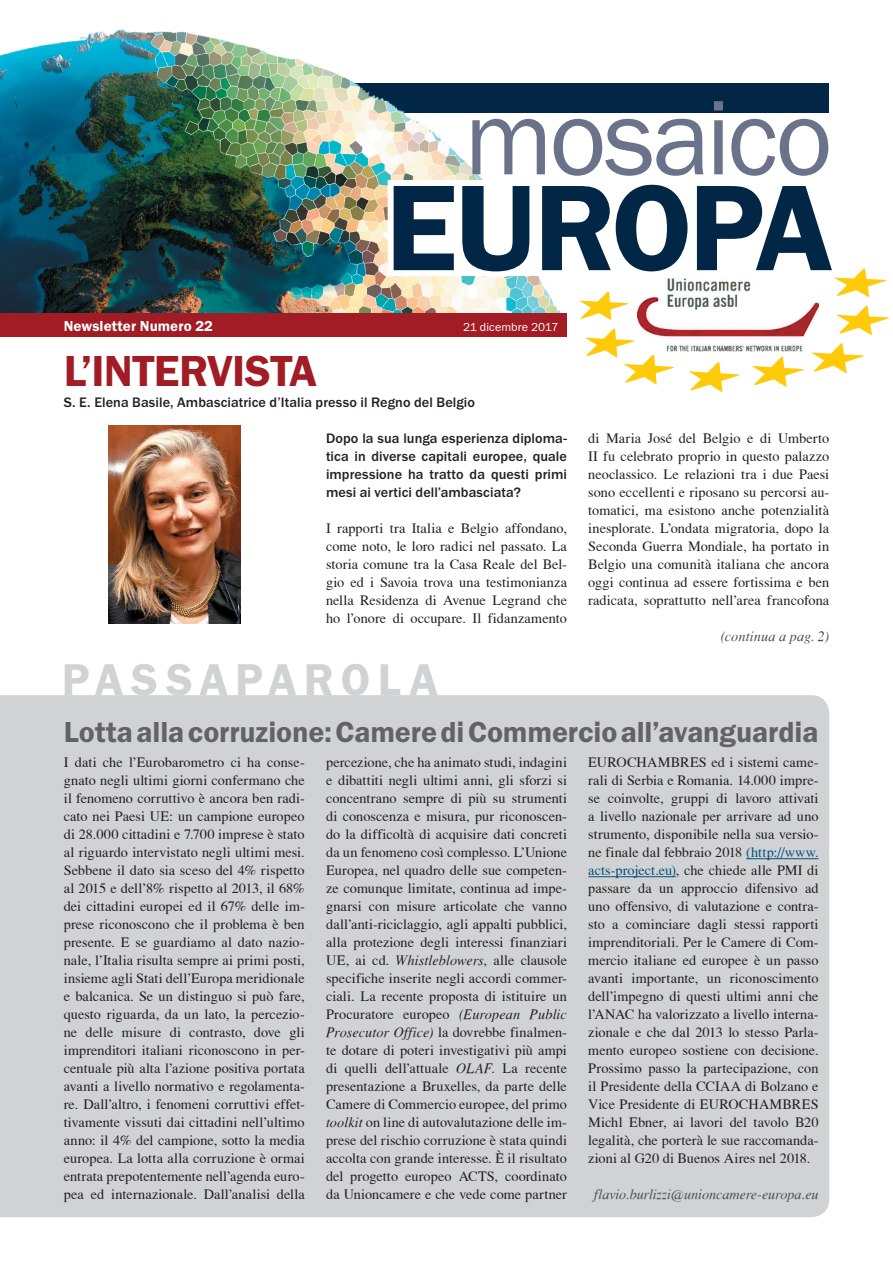
<style>
.page{position:relative;width:893px;height:1263px;background:#fff}
.page>*{position:absolute;margin:0;border:0;box-sizing:border-box;transform-origin:0 0}
.t1{font:600 126.15px "Franklin Gothic Itc T";letter-spacing:-.025em;color:#022746}
.t2{font:109.65px "Franklin Gothic Itc T";letter-spacing:-.03em;color:#6a738a}
.t3{font:600 46.05px "Franklin Gothic Itc T";letter-spacing:.16em;color:#d1d2d4}
.t4{font:600 45px "Franklin Gothic Itc T";letter-spacing:-.015em;color:#a11c25}
.t5{font:600 30px "Franklin Gothic Itc T";letter-spacing:-.005em;color:#636366}
.t6{font:600 15px "Franklin Gothic Itc T";letter-spacing:.005em;color:#fff}
.t7{font:14.25px/18px "T Acc LAD";letter-spacing:.005em;color:#231f20;text-align:justify}
.t8{font:500 14.25px/18px "Franklin Gothic Itc T";letter-spacing:.005em;color:#231f20;text-align:justify}
.t9{font:14.25px "T Acc LAD Italic";color:#4b4c4d}
.t10{font:12px "Franklin Gothic Itc T";letter-spacing:.005em;color:#fff}
.s1{font-family:"T Acc LAD Italic"}
.s2{color:#025180}
</style>
<div class="page">
<div style="left:64px;top:83px;width:765px;height:29px;background:#022746"></div>
<img style="left:0;top:30px;width:561px;height:283px">
<div style="left:0;top:313px;width:567px;height:23px;background:#a11c25"></div>
<svg style="left:382px;top:166px;width:507px;height:226px"></svg>
<div style="left:0;top:695px;width:829px;height:522px;background:#d1d2d4"></div>
<hr style="left:746px;top:858px;width:73px;height:1px;background:#025180">
<hr style="left:588px;top:876px;width:88px;height:1px;background:#025180">
<img style="left:108px;top:425px;width:132px;height:198px">
<h2 class="t2" style="left:464px;top:74px;width:370px">mosaico</h2>
<h1 class="t1" style="left:385px;top:155px;width:449px">EUROPA</h1>
<p class="t6" style="left:64px;top:317px;width:151px">Newsletter Numero 22</p>
<p class="t10" style="left:463px;top:319px;width:97px">21 dicembre 2017</p>
<h3 class="t4" style="left:64px;top:344px;width:255px">L’INTERVISTA</h3>
<p class="t8" style="left:64px;top:393px;width:413px">S. E. Elena Basile, Ambasciatrice d’Italia presso il Regno del Belgio</p>
<p class="t8" style="left:326px;top:429px;width:242px">Dopo la sua lunga esperienza diploma&shy;tica in diverse capitali europee, quale impressione ha tratto da questi primi mesi ai vertici dell’ambasciata?</p>
<p class="t7" style="left:326px;top:519px;width:242px">I rapporti tra Italia e Belgio affondano, come noto, le loro radici nel passato. La storia comune tra la Casa Reale del Bel&shy;gio ed i Savoia trova una testimonianza nella Residenza di Avenue Legrand che ho l’onore di occupare. Il fidanzamento</p>
<h3 class="t3" style="left:62px;top:653px;width:377px">PASSAPAROLA</h3>
<p class="t7" style="left:588px;top:429px;width:242px">di Maria José del Belgio e di Umberto II fu celebrato proprio in questo palazzo neoclassico. Le relazioni tra i due Paesi sono eccellenti e riposano su percorsi au&shy;tomatici, ma esistono anche potenzialità inesplorate. L’ondata migratoria, dopo la Seconda Guerra Mondiale, ha portato in Belgio una comunità italiana che ancora oggi continua ad essere fortissima e ben radicata, soprattutto nell’area francofona</p>
<p class="t9" style="left:721px;top:628px;width:110px">(continua a pag. 2)</p>
<h3 class="t5" style="left:64px;top:714px;width:756px">Lotta alla corruzione: Camere di Commercio all’avanguardia</h3>
<p class="t7" style="left:64px;top:753px;width:242px">I dati che l’Eurobarometro ci ha conse&shy;gnato negli ultimi giorni confermano che il fenomeno corruttivo è ancora ben radi&shy;cato nei Paesi UE: un campione europeo di 28.000 cittadini e 7.700 imprese è stato al riguardo intervistato negli ultimi mesi.<br>Sebbene il dato sia sceso del 4% rispetto al 2015 e dell’8% rispetto al 2013, il 68% dei cittadini europei ed il 67% delle im&shy;prese riconoscono che il problema è ben presente. E se guardiamo al dato nazio&shy;nale, l’Italia risulta sempre ai primi posti, insieme agli Stati dell’Europa meridionale e balcanica. Se un distinguo si può fare, questo riguarda, da un lato, la percezio&shy;ne delle misure di contrasto, dove gli imprenditori italiani riconoscono in per&shy;centuale più alta l’azione positiva portata avanti a livello normativo e regolamenta&shy;re. Dall’altro, i fenomeni corruttivi effet&shy;tivamente vissuti dai cittadini nell’ultimo anno: il 4% del campione, sotto la media europea. La lotta alla corruzione è ormai entrata prepotentemente nell’agenda euro&shy;pea ed internazionale. Dall’analisi della</p>
<p class="t7" style="left:326px;top:753px;width:242px">percezione, che ha animato studi, indagini e dibattiti negli ultimi anni, gli sforzi si concentrano sempre di più su strumenti di conoscenza e misura, pur riconoscen&shy;do la difficoltà di acquisire dati concreti da un fenomeno così complesso. L’Unione Europea, nel quadro delle sue competen&shy;ze comunque limitate, continua ad impe&shy;gnarsi con misure articolate che vanno dall’anti-riciclaggio, agli appalti pubblici, alla protezione degli interessi finanziari UE, ai cd. <span class="s1">Whistleblowers</span>, alle clausole specifiche inserite negli accordi commer&shy;ciali. La recente proposta di istituire un Procuratore europeo <span class="s1">(European Public Prosecutor Office)</span> la dovrebbe finalmen&shy;te dotare di poteri investigativi più ampi di quelli dell’attuale <span class="s1">OLAF</span>. La recente presentazione a Bruxelles, da parte delle Camere di Commercio europee, del primo <span class="s1">toolkit</span> on line di autovalutazione delle im&shy;prese del rischio corruzione è stata quindi accolta con grande interesse. È il risultato del progetto europeo ACTS, coordinato da Unioncamere e che vede come partner</p>
<p class="t7" style="left:588px;top:753px;width:232px">EUROCHAMBRES ed i sistemi came&shy;rali di Serbia e Romania. 14.000 impre&shy;se coinvolte, gruppi di lavoro attivati a livello nazionale per arrivare ad uno strumento, disponibile nella sua versio&shy;ne finale dal febbraio 2018 <span class="s2">(http://www. acts-project.eu)</span>, che chiede alle PMI di passare da un approccio difensivo ad uno offensivo, di valutazione e contra&shy;sto a cominciare dagli stessi rapporti imprenditoriali. Per le Camere di Com&shy;mercio italiane ed europee è un passo avanti importante, un riconoscimento dell’impegno di questi ultimi anni che l’ANAC ha valorizzato a livello interna&shy;zionale e che dal 2013 lo stesso Parla&shy;mento europeo sostiene con decisione.<br>Prossimo passo la partecipazione, con il Presidente della CCIAA di Bolzano e Vice Presidente di EUROCHAMBRES Michl Ebner, ai lavori del tavolo B20 legalità, che porterà le sue raccomanda&shy;zioni al G20 di Buenos Aires nel 2018.</p>
<p class="t9" style="left:594px;top:1186px;width:226px">flavio.burlizzi@unioncamere-europa.eu</p>
</div>
